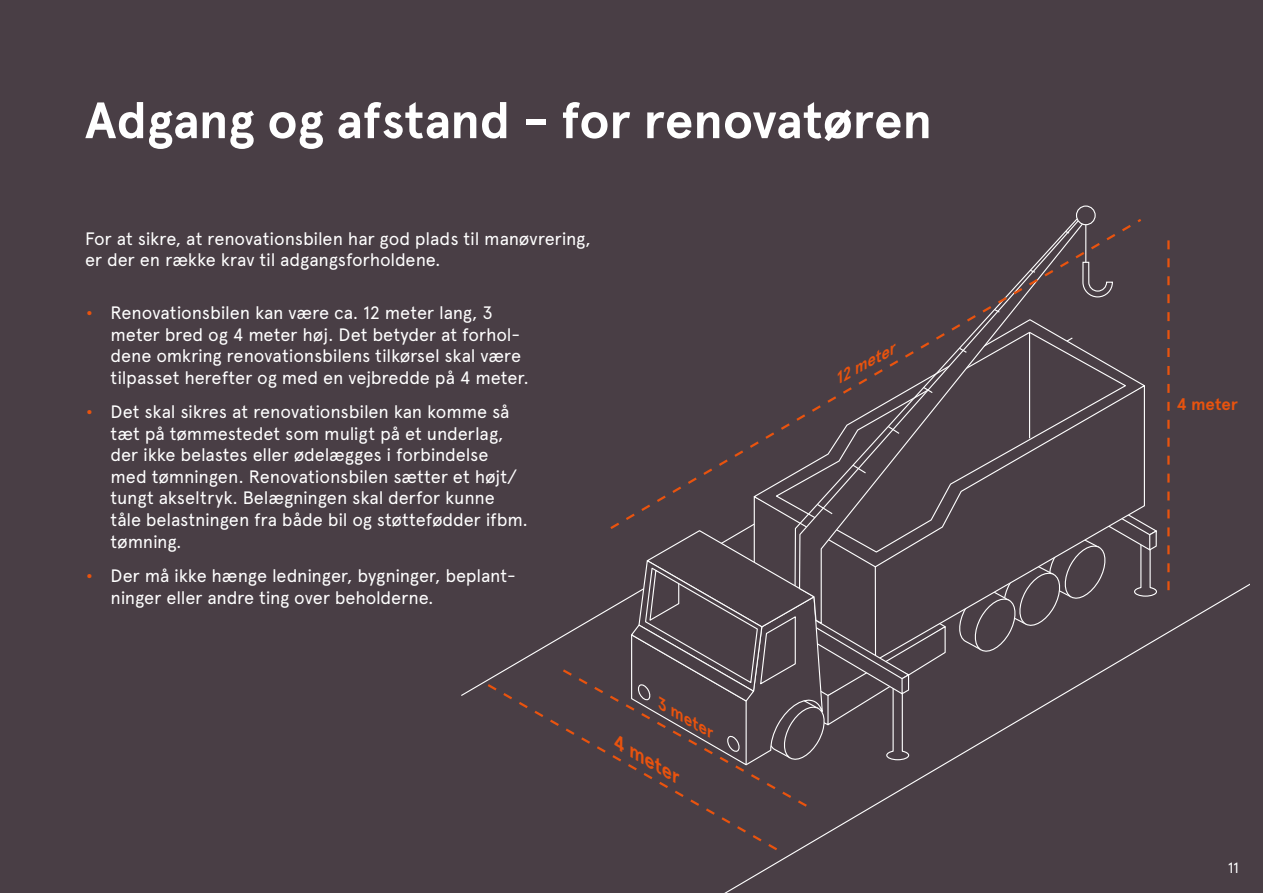
<style>
.page{position:relative;width:1263px;height:893px;background:#493e45}
.page>*{position:absolute;margin:0;border:0;box-sizing:border-box;transform-origin:0 0}
.t1{font:700 51px "Apercu Pro";letter-spacing:-.005em;color:#fff}
.t2{font:italic 700 18.45px "Apercu Pro";color:#e9530e;scale:1.13 1}
.t3{font:18px/21.6px "Apercu Pro";letter-spacing:-.01em;color:#fff}
.t4{font:700 16.8px "Apercu Pro";letter-spacing:-.005em;color:#e9530e}
.t5{font:italic 700 15.9px "Apercu Pro";color:#e9530e;scale:1.05 1}
.t6{font:italic 700 15.6px "Apercu Pro";color:#e9530e;scale:1.13 1}
.t7{font:15px "Apercu Pro";color:#fff}
.s1{font-size:27px;color:#e9530e}
</style>
<div class="page">
<svg style="left:1146px;top:524px;width:12px;height:122px"></svg>
<svg style="left:959px;top:385px;width:187px;height:277px"></svg>
<svg style="left:485px;top:682px;width:292px;height:168px"></svg>
<svg style="left:947px;top:531px;width:137px;height:94px"></svg>
<div style="left:1076px;top:205px;width:20px;height:20px;border:1px solid #fff;border-radius:50%"></div>
<svg style="left:947px;top:531px;width:132px;height:56px"></svg>
<svg style="left:560px;top:531px;width:387px;height:279px"></svg>
<svg style="left:610px;top:217px;width:534px;height:314px"></svg>
<svg style="left:1167px;top:240px;width:2px;height:350px"></svg>
<h1 class="t1" style="left:85px;top:82px;width:849px">Adgang og afstand - for renovatøren</h1>
<p class="t3" style="left:85px;top:226px;width:507px">For at sikre, at renovationsbilen har god plads til manøvrering, er der en række krav til adgangsforholdene.</p>
<p class="t3" style="left:111px;top:300px;width:420px;text-indent:-26px"><span class="s1">•</span> Renovationsbilen kan være ca. 12 meter lang, 3 meter bred og 4 meter høj. Det betyder at forhol&shy;dene omkring renovationsbilens tilkørsel skal være tilpasset herefter og med en vejbredde på 4 meter.</p>
<p class="t3" style="left:111px;top:399px;width:419px;text-indent:-26px"><span class="s1">•</span> Det skal sikres at renovationsbilen kan komme så tæt på tømmestedet som muligt på et underlag, der ikke belastes eller ødelægges i forbindelse med tømningen. Renovationsbilen sætter et højt/ tungt akseltryk. Belægningen skal derfor kunne tåle belastningen fra både bil og støttefødder ifbm. tømning.</p>
<p class="t3" style="left:111px;top:563px;width:407px;text-indent:-26px"><span class="s1">•</span> Der må ikke hænge ledninger, bygninger, beplant&shy;ninger eller andre ting over beholderne.</p>
<p class="t6" style="left:666px;top:693px;width:58px;rotate:30deg">3 meter</p>
<p class="t2" style="left:623px;top:729px;width:69px;rotate:30deg">4 meter</p>
<p class="t5" style="left:829px;top:370px;width:65px;rotate:-29deg">12 meter</p>
<p class="t4" style="left:1176px;top:391px;width:63px">4 meter</p>
<p class="t7" style="left:1228px;top:856px;width:12px">11</p>
</div>
